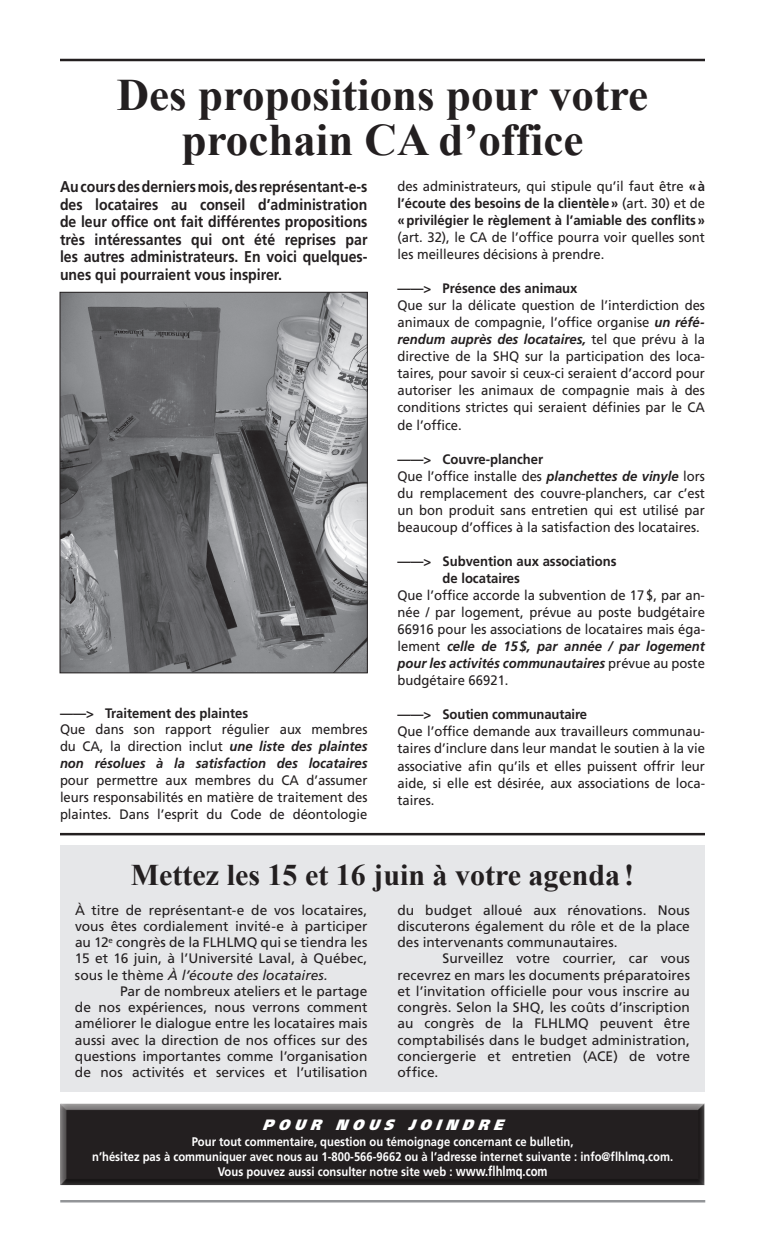
<style>
.page{position:relative;width:765px;height:1260px;background:#fff}
.page>*{position:absolute;margin:0;border:0;box-sizing:border-box;transform-origin:0 0}
.t1{font:700 45px/45px "Times New Roman";color:#231f20;text-align:center}
.t2{font:700 30px "Times New Roman";color:#231f20}
.t3{font:700 15.62px/17.5px "Frutiger";color:#231f20;text-align:justify;scale:.9 1}
.t4{font:italic 900 15px "Frutiger";color:#fff;scale:.9 1}
.t5{font:13.75px/17px "Frutiger";color:#231f20;text-align:justify;scale:.95 1}
.t6{font:13.75px/16.2px "Frutiger";color:#231f20;text-align:justify}
.t7{font:700 13.75px/17px "Frutiger";color:#231f20;text-align:justify;scale:.95 1}
.t8{font:italic 700 13.75px/16.9px "Frutiger";color:#231f20;text-align:justify;scale:.95 1}
.t9{font:700 12.5px/15px "Frutiger";color:#fff;text-align:center;scale:.9 1}
.s1{font-weight:400}
.s2{font-weight:700;font-style:italic}
.s3{font-weight:700}
.s4{font-weight:400;font-style:normal}
.s5{font-style:italic}
.s6{font-size:13.75px}
</style>
<div class="page">
<div style="left:59px;top:1102px;width:646px;height:84px;background:#231f20"></div>
<hr style="left:60px;top:59px;width:645px;height:2px;background:#231f20">
<img style="left:62px;top:294px;width:304px;height:377px">
<div style="left:60px;top:292px;width:308px;height:381px;border:1px solid #231f20"></div>
<hr style="left:60px;top:1200px;width:645px;height:2px;background:#939598">
<hr style="left:60px;top:833px;width:645px;height:2px;background:#231f20">
<div style="left:60px;top:845px;width:645px;height:247px;background:#e6e7e9"></div>
<h1 class="t1" style="left:117px;top:72px;width:533px">Des propositions pour votre prochain CA d’office</h1>
<p class="t7" style="left:398px;top:178px;width:325px"><span class="s1">des administrateurs, qui stipule qu’il faut être</span> «à l’écoute des besoins de la clientèle» <span class="s1">(art. 30) et de </span>«privilégier le règlement à l’amiable des conflits»</p>
<p class="t5" style="left:398px;top:229px;width:325px">(art. 32), le CA de l’office pourra voir quelles sont les meilleures décisions à prendre.</p>
<p class="t7" style="left:398px;top:280px;width:191px">——&gt; Présence des animaux</p>
<p class="t5" style="left:398px;top:297px;width:325px">Que sur la délicate question de l’interdiction des animaux de compagnie, l’office organise <span class="s2">un réfé&shy;rendum auprès des locataires,</span> tel que prévu à la directive de la SHQ sur la participation des loca&shy;taires, pour savoir si ceux-ci seraient d’accord pour autoriser les animaux de compagnie mais à des conditions strictes qui seraient définies par le CA de l’office.</p>
<p class="t5" style="left:398px;top:450px;width:325px;text-align:left"><span class="s3">——&gt; Couvre-plancher<br></span>Que l’office installe des <span class="s2">planchettes de vinyle</span> lors du remplacement des couvre-planchers, car c’est un bon produit sans entretien qui est utilisé par beaucoup d’offices à la satisfaction des locataires.</p>
<p class="t7" style="left:443px;top:553px;width:185px;text-indent:-45px">——&gt; Subvention aux associations de locataires</p>
<p class="t5" style="left:398px;top:587px;width:325px">Que l’office accorde la subvention de 17$, par an&shy;née / par logement, prévue au poste budgétaire 66916 pour les associations de locataires mais éga&shy;lement <span class="s2">celle de 15$, par année / par logement pour les activités communautaires</span> prévue au poste budgétaire 66921.</p>
<p class="t7" style="left:398px;top:706px;width:201px">——&gt; Soutien communautaire</p>
<p class="t5" style="left:398px;top:723px;width:325px">Que l’office demande aux travailleurs communau&shy;taires d’inclure dans leur mandat le soutien à la vie associative afin qu’ils et elles puissent offrir leur aide, si elle est désirée, aux associations de loca&shy;taires.</p>
<p class="t3" style="left:60px;top:178px;width:343px">Au cours des derniers mois, des représentant-e-s des locataires au conseil d’administration de leur office ont fait différentes propositions très intéressantes qui ont été reprises par les autres administrateurs. En voici quelques&shy;unes qui pourraient vous inspirer.</p>
<p class="t7" style="left:60px;top:704px;width:200px">——&gt; Traitement des plaintes</p>
<p class="t8" style="left:60px;top:721px;width:325px"><span class="s4">Que dans son rapport régulier aux membres du CA, la direction inclut</span> une liste des plaintes non résolues à la satisfaction des locataires</p>
<p class="t5" style="left:60px;top:772px;width:325px">pour permettre aux membres du CA d’assumer leurs responsabilités en matière de traitement des plaintes. Dans l’esprit du Code de déontologie</p>
<h2 class="t2" style="left:131px;top:854px;width:505px">Mettez les 15 et 16 juin à votre agenda!</h2>
<p class="t6" style="left:75px;top:902px;width:294px">À titre de représentant-e de vos locataires, vous êtes cordialement invité-e à participer au 12<sup>e</sup> congrès de la FLHLMQ qui se tiendra les 15 et 16 juin, à l’Université Laval, à Québec, sous le thème <span class="s5">À l’écoute des locataires.</span></p>
<p class="t6" style="left:75px;top:983px;width:294px;text-indent:45px">Par de nombreux ateliers et le partage de nos expériences, nous verrons comment améliorer le dialogue entre les locataires mais aussi avec la direction de nos offices sur des questions importantes comme l’organisation de nos activités et services et l’utilisation</p>
<p class="t6" style="left:398px;top:902px;width:294px">du budget alloué aux rénovations. Nous discuterons également du rôle et de la place des intervenants communautaires.</p>
<p class="t6" style="left:398px;top:951px;width:294px;text-indent:45px">Surveillez votre courrier, car vous recevrez en mars les documents préparatoires et l’invitation officielle pour vous inscrire au congrès. Selon la SHQ, les coûts d’inscription au congrès de la FLHLMQ peuvent être comptabilisés dans le budget administration, conciergerie et entretien (ACE) de votre office.</p>
<p class="t4" style="left:262px;top:1115px;width:276px">POUR NOUS JOINDRE</p>
<p class="t9" style="left:92px;top:1134px;width:647px">Pour tout commentaire, question ou témoignage concernant ce bulletin,<br>n’hésitez pas à communiquer avec nous au 1-800-566-9662 ou à l’adresse internet suivante : info@flhlmq.com.<br>Vous pouvez aussi consulter notre site web : <span class="s6">www.flhlmq.com</span></p>
</div>
